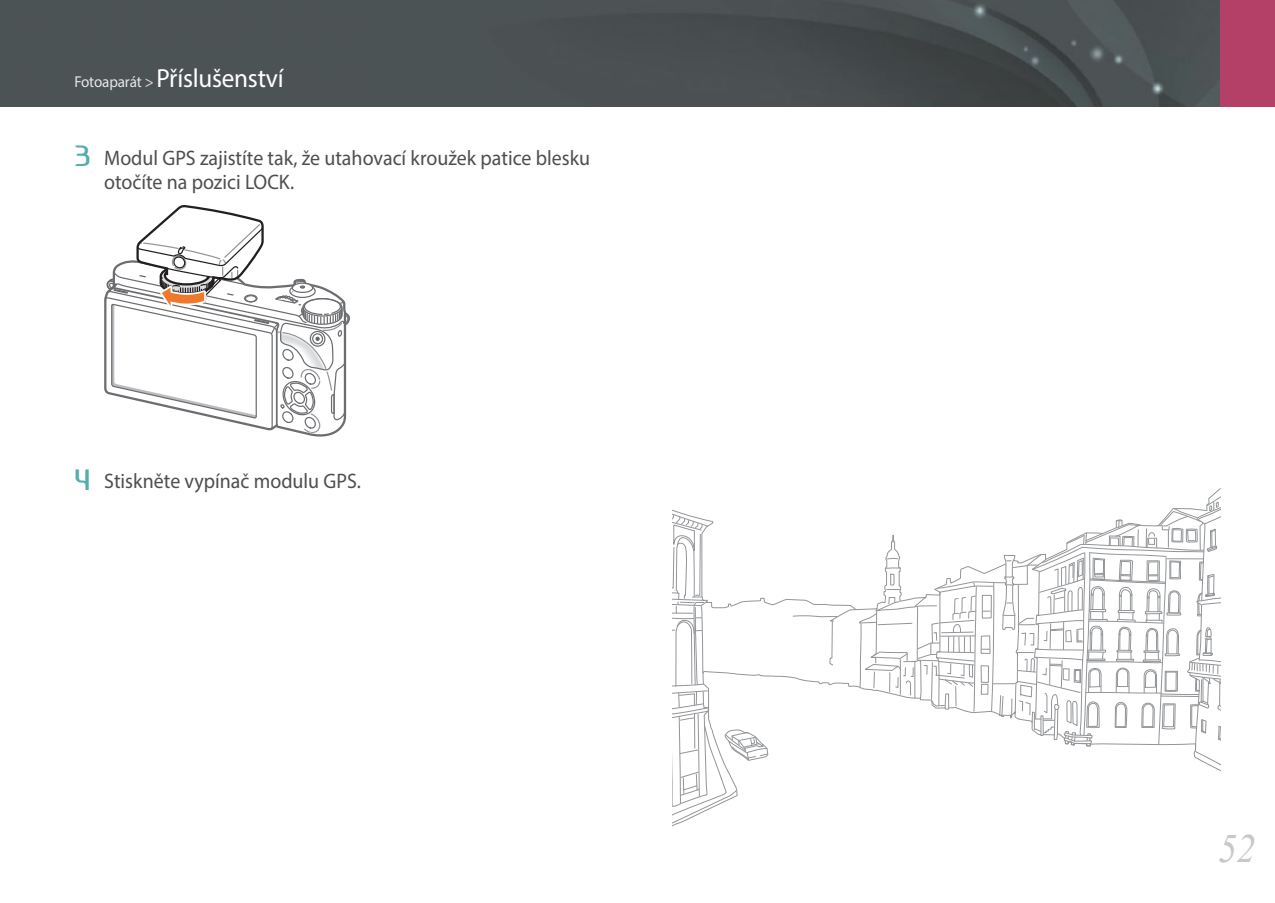
<style>
.page{position:relative;width:1275px;height:903px;background:#fff}
.page>*{position:absolute;margin:0;border:0;box-sizing:border-box;transform-origin:0 0}
.t1{font:italic 40.25px "Times New Roman";color:#c6c8ca;scale:.95 1}
.t2{font:26.25px "Myriad Pro";letter-spacing:-.01em;color:#fff;scale:.96 1}
.t3{font:21px/24.5px "Myriad Pro";color:#4d4e4f;scale:.95 1}
.s1{font-size:15.75px;color:#e6e7e9}
.s2{font-family:"Ageonebold";font-size:26.25px;color:#57adae}
</style>
<div class="page">
<img style="left:0;top:0;width:1220px;height:107px">
<div style="left:1220px;top:0;width:55px;height:107px;background:#b54067"></div>
<svg style="left:104px;top:205px;width:246px;height:232px"></svg>
<svg style="left:672px;top:513px;width:96px;height:311px"></svg>
<svg style="left:792px;top:495px;width:428px;height:276px"></svg>
<p class="t2" style="left:74px;top:68px;width:220px"><span class="s1">Fotoaparát &gt;</span> Příslušenství</p>
<p class="t3" style="left:104px;top:148px;width:513px;text-indent:-30px"><span class="s2">3</span> Modul GPS zajistíte tak, že utahovací kroužek patice blesku otočíte na pozici LOCK.</p>
<p class="t3" style="left:74px;top:472px;width:303px"><span class="s2">4</span> Stiskněte vypínač modulu GPS.</p>
<h1 class="t1" style="left:1218px;top:826px;width:41px">52</h1>
</div>
